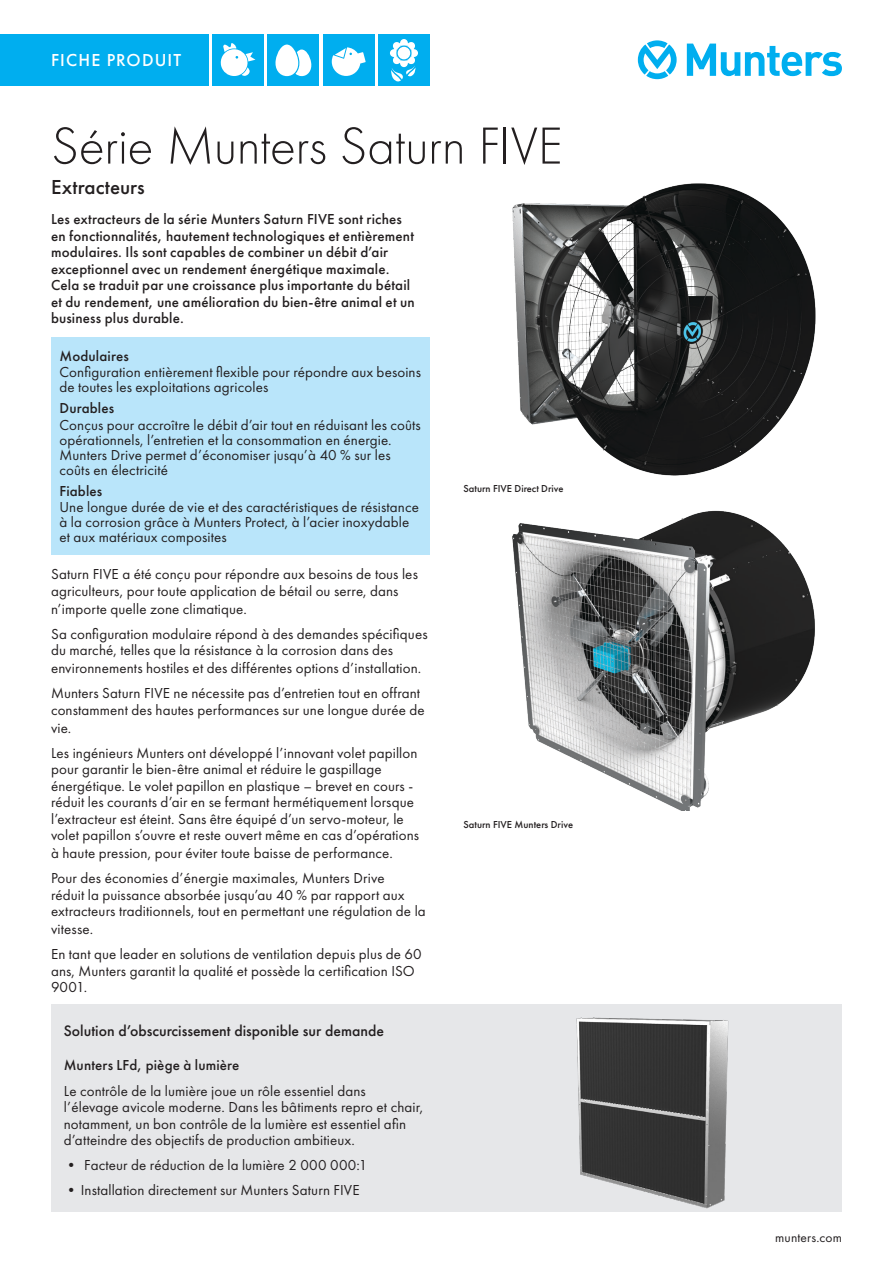
<style>
.page{position:relative;width:893px;height:1263px;background:#fff}
.page>*{position:absolute;margin:0;border:0;box-sizing:border-box;transform-origin:0 0}
.Heading_1{font:54px "Futura PT Light";letter-spacing:-.01em;color:#231f20}
.Subheading_1{font:21px "Futura PT Medium";color:#231f20}
.t1{font:18px "Futura PT Medium";letter-spacing:.06em;color:#fff}
.t2{font:15.75px "Futura PT Medium";color:#231f20}
.Bodytext{font:15px/16.5px "Futura PT";letter-spacing:.01em;color:#231f20}
.Bullets{font:15px/15px "Futura PT";letter-spacing:.01em;color:#231f20}
.Intro{font:15px/16.5px "Futura PT Medium";letter-spacing:.01em;color:#231f20}
.Subheading_2{font:15px "Futura PT Medium";letter-spacing:.01em;color:#231f20}
.t3{font:13.5px "Futura PT";letter-spacing:.01em;color:#231f20}
.Picture_caption{font:10.5px "Futura PT Medium";color:#231f20}
</style>
<div class="page">
<div style="left:323px;top:34px;width:51px;height:51px;background:#00aeef"></div>
<svg style="left:332px;top:47px;width:34px;height:29px"></svg>
<div style="left:0;top:34px;width:208px;height:51px;background:#00aeef"></div>
<svg style="left:687px;top:44px;width:155px;height:32px"></svg>
<svg style="left:638px;top:40px;width:39px;height:39px"></svg>
<div style="left:213px;top:34px;width:51px;height:51px;background:#00aeef"></div>
<svg style="left:220px;top:43px;width:35px;height:33px"></svg>
<div style="left:268px;top:34px;width:51px;height:51px;background:#00aeef"></div>
<svg style="left:275px;top:45px;width:37px;height:31px"></svg>
<div style="left:378px;top:34px;width:51px;height:51px;background:#00aeef"></div>
<svg style="left:390px;top:39px;width:28px;height:43px"></svg>
<div style="left:51px;top:1005px;width:791px;height:207px;background:#e6e7e9"></div>
<img style="left:512px;top:183px;width:304px;height:293px">
<img style="left:512px;top:510px;width:303px;height:301px">
<div style="left:51px;top:337px;width:378px;height:218px;background:#b9e5fa"></div>
<img style="left:576px;top:1017px;width:153px;height:192px">
<p class="t1" style="left:51px;top:49px;width:132px">FICHE PRODUIT</p>
<p class="Heading_1" style="left:51px;top:115px;width:513px">Série Munters Saturn FIVE</p>
<p class="Subheading_1" style="left:51px;top:174px;width:95px">Extracteurs</p>
<p class="Intro" style="left:51px;top:211px;width:365px">Les extracteurs de la série Munters Saturn FIVE sont riches en fonctionnalités, hautement technologiques et entièrement modulaires. Ils sont capables de combiner un débit d’air exceptionnel avec un rendement énergétique maximale.<br>Cela se traduit par une croissance plus importante du bétail et du rendement, une amélioration du bien-être animal et un business plus durable.</p>
<p class="Subheading_2" style="left:60px;top:347px;width:71px">Modulaires</p>
<p class="Bullets" style="left:60px;top:365px;width:363px">Configuration entièrement flexible pour répondre aux besoins de toutes les exploitations agricoles</p>
<p class="Subheading_2" style="left:60px;top:399px;width:56px">Durables</p>
<p class="Bullets" style="left:60px;top:417px;width:363px">Conçus pour accroître le débit d’air tout en réduisant les coûts opérationnels, l’entretien et la consommation en énergie.<br>Munters Drive permet d’économiser jusqu’à 40 % sur les coûts en électricité</p>
<p class="Subheading_2" style="left:60px;top:482px;width:44px">Fiables</p>
<p class="Bullets" style="left:60px;top:500px;width:361px">Une longue durée de vie et des caractéristiques de résistance à la corrosion grâce à Munters Protect, à l’acier inoxydable et aux matériaux composites</p>
<p class="Bodytext" style="left:51px;top:566px;width:368px">Saturn FIVE a été conçu pour répondre aux besoins de tous les agriculteurs, pour toute application de bétail ou serre, dans</p>
<p class="Bodytext" style="left:51px;top:600px;width:197px">n’importe quelle zone climatique.</p>
<p class="Bodytext" style="left:51px;top:625px;width:378px">Sa configuration modulaire répond à des demandes spécifiques du marché, telles que la résistance à la corrosion dans des</p>
<p class="Bodytext" style="left:51px;top:660px;width:372px">environnements hostiles et des différentes options d’installation.</p>
<p class="Bodytext" style="left:51px;top:685px;width:375px">Munters Saturn FIVE ne nécessite pas d’entretien tout en offrant constamment des hautes performances sur une longue durée de</p>
<p class="Bodytext" style="left:51px;top:719px;width:22px">vie.</p>
<p class="Bodytext" style="left:51px;top:744px;width:370px">Les ingénieurs Munters ont développé l’innovant volet papillon pour garantir le bien-être animal et réduire le gaspillage énergétique. Le volet papillon en plastique – brevet en cours - réduit les courants d’air en se fermant hermétiquement lorsque l’extracteur est éteint. Sans être équipé d’un servo-moteur, le volet papillon s’ouvre et reste ouvert même en cas d’opérations</p>
<p class="Bodytext" style="left:51px;top:845px;width:343px">à haute pression, pour éviter toute baisse de performance.</p>
<p class="Bodytext" style="left:51px;top:870px;width:376px">Pour des économies d’énergie maximales, Munters Drive<br>réduit la puissance absorbée jusqu’au 40 % par rapport aux extracteurs traditionnels, tout en permettant une régulation de la</p>
<p class="Bodytext" style="left:51px;top:921px;width:44px">vitesse.</p>
<p class="Bodytext" style="left:51px;top:946px;width:372px">En tant que leader en solutions de ventilation depuis plus de 60 ans, Munters garantit la qualité et possède la certification ISO<br>9001.</p>
<p class="t2" style="left:64px;top:1021px;width:322px">Solution d’obscurcissement disponible sur demande</p>
<p class="Subheading_2" style="left:64px;top:1056px;width:177px">Munters LFd, piège à lumière</p>
<p class="Bullets" style="left:64px;top:1082px;width:361px;line-height:16.5px">Le contrôle de la lumière joue un rôle essentiel dans l’élevage avicole moderne. Dans les bâtiments repro et chair, notamment, un bon contrôle de la lumière est essentiel afin d’atteindre des objectifs de production ambitieux.</p>
<p class="Bodytext" style="left:64px;top:1157px;width:305px">• Facteur de réduction de la lumière 2 000 000:1</p>
<p class="Bodytext" style="left:64px;top:1182px;width:297px">•Installation directement sur Munters Saturn FIVE</p>
<p class="Picture_caption" style="left:463px;top:483px;width:102px">Saturn FIVE Direct Drive</p>
<p class="Picture_caption" style="left:463px;top:818px;width:111px">Saturn FIVE Munters Drive</p>
<p class="t3" style="left:775px;top:1229px;width:68px">munters.com</p>
</div>
